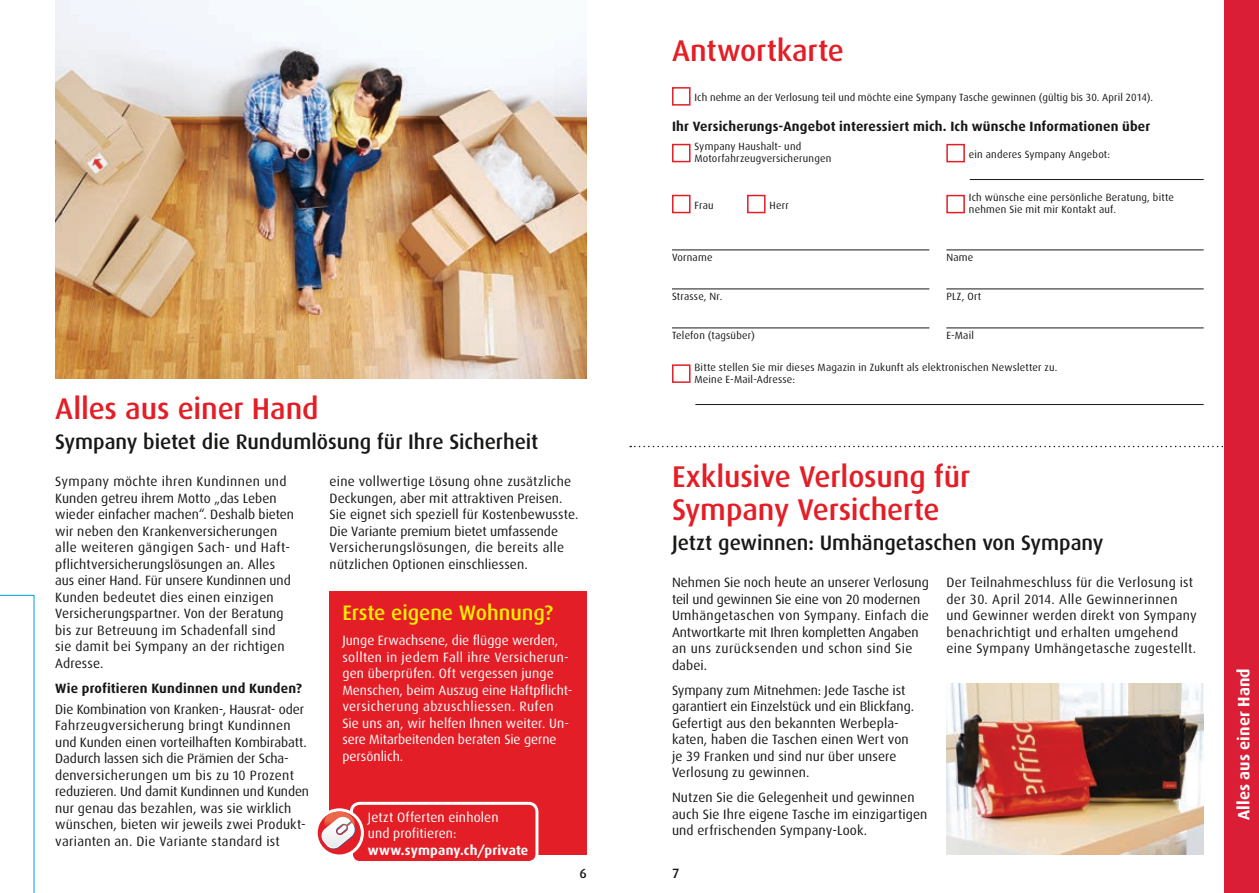
<style>
.page{position:relative;width:1259px;height:893px;background:#fff}
.page>*{position:absolute;margin:0;border:0;box-sizing:border-box;transform-origin:0 0}
.t1{font:500 30px/33px "Dax";letter-spacing:-.005em;color:#e31e26}
.t2{font:500 21px "Dax";letter-spacing:-.005em;color:#181817}
.t3{font:500 21px "Dax";letter-spacing:-.005em;color:#fe0}
.t4{font:700 16.5px "Dax";letter-spacing:.005em;color:#fff}
.t5{font:13.5px/16.5px "Dax";letter-spacing:.01em;color:#181817}
.t6{font:13.5px/16.5px "Dax";letter-spacing:.005em;color:#fff}
.t7{font:700 13.5px "Dax";letter-spacing:.015em;color:#181817}
.t8{font:700 13.5px "Dax";letter-spacing:.015em;color:#fff}
.t9{font:500 13.5px "Dax";color:#181817}
.t10{font:10.5px/12px "Dax";letter-spacing:.02em;color:#181817}
</style>
<div class="page">
<div style="left:330px;top:591px;width:257px;height:264px;background:#e31e26"></div>
<div style="left:351px;top:803px;width:186px;height:59px;background:#e31e26;border-radius:9px"></div>
<div style="left:350px;top:802px;width:188px;height:62px;border:3px solid #fff;border-radius:9px"></div>
<svg style="left:319px;top:810px;width:43px;height:46px"></svg>
<div style="left:315px;top:808px;width:49px;height:49px;border:3px solid #fff;border-radius:50%"></div>
<svg style="left:630px;top:446px;width:595px;height:1px"></svg>
<hr style="left:672px;top:250px;width:257px;height:1px;background:#181817">
<hr style="left:672px;top:289px;width:257px;height:1px;background:#181817">
<hr style="left:672px;top:328px;width:257px;height:1px;background:#181817">
<hr style="left:946px;top:250px;width:257px;height:1px;background:#181817">
<hr style="left:946px;top:289px;width:257px;height:1px;background:#181817">
<hr style="left:946px;top:328px;width:257px;height:1px;background:#181817">
<div style="left:672px;top:87px;width:18px;height:19px;border:2px solid #e31e26"></div>
<div style="left:672px;top:144px;width:18px;height:18px;border:2px solid #e31e26"></div>
<hr style="left:695px;top:404px;width:508px;height:1px;background:#181817">
<div style="left:672px;top:364px;width:18px;height:19px;border:2px solid #e31e26"></div>
<div style="left:946px;top:195px;width:19px;height:18px;border:2px solid #e31e26"></div>
<div style="left:672px;top:195px;width:18px;height:18px;border:2px solid #e31e26"></div>
<div style="left:747px;top:195px;width:18px;height:18px;border:2px solid #e31e26"></div>
<hr style="left:969px;top:179px;width:234px;height:1px;background:#181817">
<div style="left:946px;top:144px;width:19px;height:18px;border:2px solid #e31e26"></div>
<img style="left:55px;top:0;width:532px;height:378px">
<img style="left:946px;top:683px;width:257px;height:172px">
<div style="left:1225px;top:0;width:34px;height:893px;background:#d91e36"></div>
<svg style="left:0;top:595px;width:34px;height:298px"></svg>
<h1 class="t1" style="left:672px;top:35px;width:174px">Antwortkarte</h1>
<p class="t10" style="left:694px;top:92px;width:460px">Ich nehme an der Verlosung teil und möchte eine Sympany Tasche gewinnen (gültig bis 30. April 2014).</p>
<p class="t10" style="left:694px;top:141px;width:138px">Sympany Haushalt- und<br>Motorfahrzeugversicherungen</p>
<p class="t7" style="left:672px;top:119px;width:480px">Ihr Versicherungs-Angebot interessiert mich. Ich wünsche Informationen über</p>
<p class="t10" style="left:969px;top:148px;width:143px">ein anderes Sympany Angebot:</p>
<p class="t10" style="left:694px;top:199px;width:21px">Frau</p>
<p class="t10" style="left:769px;top:199px;width:21px">Herr</p>
<p class="t10" style="left:672px;top:251px;width:42px">Vorname</p>
<p class="t10" style="left:672px;top:290px;width:52px">Strasse, Nr.</p>
<p class="t10" style="left:672px;top:329px;width:84px">Telefon (tagsüber)</p>
<p class="t10" style="left:969px;top:192px;width:207px">Ich wünsche eine persönliche Beratung, bitte nehmen Sie mit mir Kontakt auf.</p>
<p class="t10" style="left:946px;top:251px;width:28px">Name</p>
<p class="t10" style="left:946px;top:290px;width:36px">PLZ, Ort</p>
<p class="t10" style="left:946px;top:329px;width:29px">E-Mail</p>
<h1 class="t1" style="left:55px;top:392px;width:265px">Alles aus einer Hand</h1>
<h2 class="t2" style="left:55px;top:430px;width:484px">Sympany bietet die Rundumlösung für Ihre Sicherheit</h2>
<p class="t5" style="left:55px;top:474px;width:240px">Sympany möchte ihren Kundinnen und Kunden getreu ihrem Motto „das Leben wieder einfacher machen“. Deshalb bieten wir neben den Krankenversicherungen alle weiteren gängigen Sach- und Haft&shy;pflichtversicherungslösungen an. Alles aus einer Hand. Für unsere Kundinnen und Kunden bedeutet dies einen einzigen Versicherungspartner. Von der Beratung bis zur Betreuung im Schadenfall sind sie damit bei Sympany an der richtigen Adresse.</p>
<p class="t7" style="left:55px;top:681px;width:248px">Wie profitieren Kundinnen und Kunden?</p>
<p class="t5" style="left:55px;top:701px;width:255px">Die Kombination von Kranken-, Hausrat- oder Fahrzeugversicherung bringt Kundinnen und Kunden einen vorteilhaften Kombirabatt.<br>Dadurch lassen sich die Prämien der Scha&shy;denversicherungen um bis zu 10 Prozent reduzieren. Und damit Kundinnen und Kunden nur genau das bezahlen, was sie wirklich wünschen, bieten wir jeweils zwei Produkt&shy;varianten an. Die Variante standard ist</p>
<p class="t5" style="left:330px;top:473px;width:250px">eine vollwertige Lösung ohne zusätzliche Deckungen, aber mit attraktiven Preisen.<br>Sie eignet sich speziell für Kostenbewusste.<br>Die Variante premium bietet umfassende Versicherungslösungen, die bereits alle nützlichen Optionen einschliessen.</p>
<h2 class="t3" style="left:342px;top:601px;width:212px">Erste eigene Wohnung?</h2>
<p class="t6" style="left:342px;top:632px;width:231px">Junge Erwachsene, die flügge werden, sollten in jedem Fall ihre Versicherun&shy;gen überprüfen. Oft vergessen junge Menschen, beim Auszug eine Haftpflicht&shy;versicherung abzuschliessen. Rufen Sie uns an, wir helfen Ihnen weiter. Un&shy;sere Mitarbeitenden beraten Sie gerne persönlich.</p>
<p class="t6" style="left:368px;top:809px;width:132px">Jetzt Offerten einholen und profitieren:</p>
<p class="t8" style="left:368px;top:842px;width:162px">www.sympany.ch/private</p>
<p class="t10" style="left:694px;top:361px;width:364px">Bitte stellen Sie mir dieses Magazin in Zukunft als elektronischen Newsletter zu.<br>Meine E-Mail-Adresse:</p>
<h1 class="t1" style="left:672px;top:460px;width:300px">Exklusive Verlosung für<br>Sympany Versicherte</h1>
<h2 class="t2" style="left:672px;top:531px;width:433px">Jetzt gewinnen: Umhängetaschen von Sympany</h2>
<p class="t5" style="left:672px;top:575px;width:258px">Nehmen Sie noch heute an unserer Verlosung teil und gewinnen Sie eine von 20 modernen Umhängetaschen von Sympany. Einfach die Antwortkarte mit Ihren kompletten Angaben an uns zurücksenden und schon sind Sie dabei.</p>
<p class="t5" style="left:672px;top:682px;width:244px">Sympany zum Mitnehmen: Jede Tasche ist garantiert ein Einzelstück und ein Blickfang.<br>Gefertigt aus den bekannten Werbepla&shy;katen, haben die Taschen einen Wert von je 39 Franken und sind nur über unsere Verlosung zu gewinnen.</p>
<p class="t5" style="left:672px;top:790px;width:257px">Nutzen Sie die Gelegenheit und gewinnen auch Sie Ihre eigene Tasche im einzigartigen und erfrischenden Sympany-Look.</p>
<p class="t5" style="left:946px;top:575px;width:252px">Der Teilnahmeschluss für die Verlosung ist der 30. April 2014. Alle Gewinnerinnen und Gewinner werden direkt von Sympany benachrichtigt und erhalten umgehend eine Sympany Umhängetasche zugestellt.</p>
<p class="t9" style="left:579px;top:866px;width:9px">6</p>
<p class="t9" style="left:672px;top:866px;width:9px">7</p>
<p class="t4" style="left:1234px;top:820px;width:153px;rotate:-90deg">Alles aus einer Hand</p>
</div>
